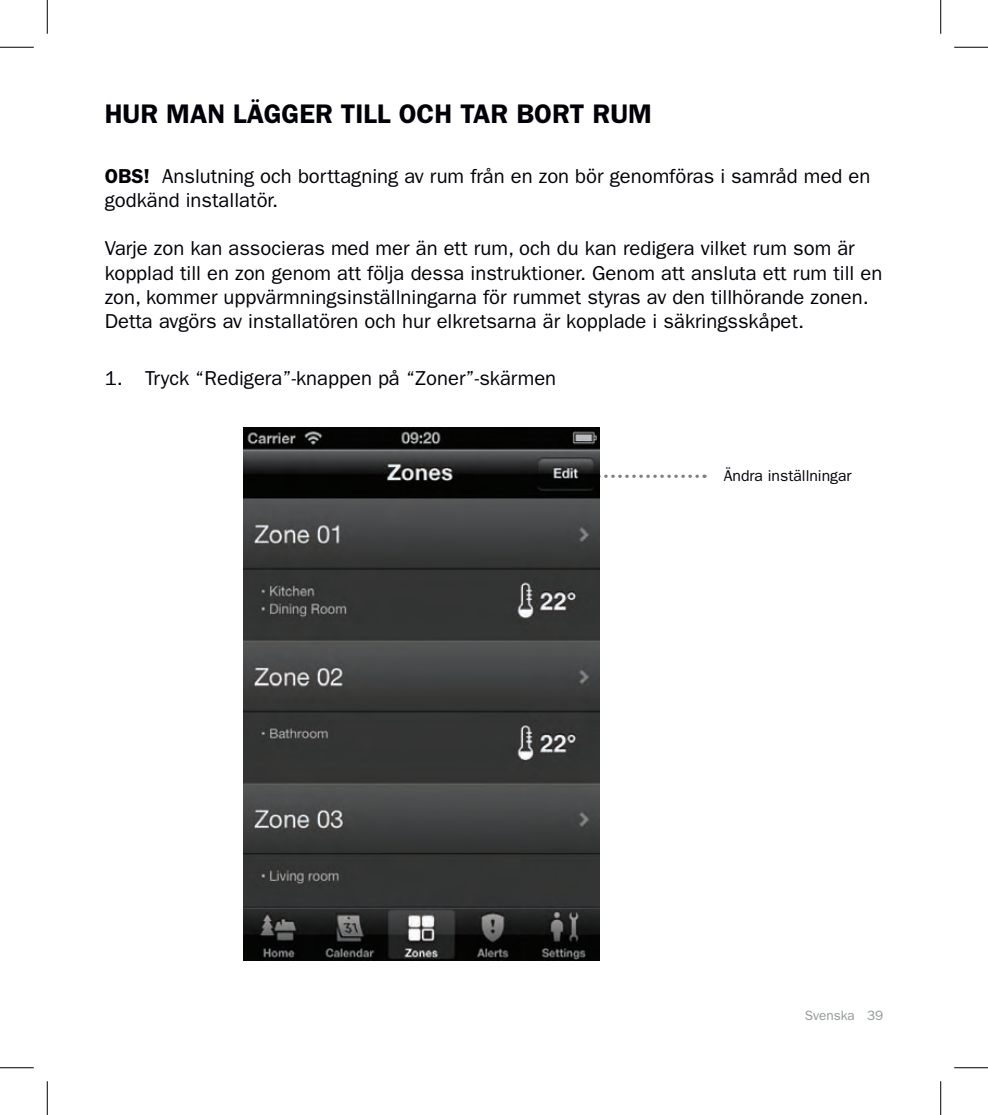
<style>
.page{position:relative;width:988px;height:1115px;background:#fff}
.page>*{position:absolute;margin:0;border:0;box-sizing:border-box;transform-origin:0 0}
.t1{font:600 27px "ITC Franklin Gothic Std";color:#000008}
.t2{font:20.25px/24.3px "ITC Franklin Gothic Std";color:#000008}
.t3{font:15.75px "ITC Franklin Gothic Std";color:#000008}
.t4{font:13.5px "ITC Franklin Gothic Std";color:#929799}
.s1{font-weight:600}
</style>
<div class="page">
<svg style="left:599px;top:475px;width:98px;height:3px"></svg>
<img style="left:243px;top:427px;width:356px;height:534px">
<hr style="left:0;top:47px;width:34px;height:1px;background:#000">
<hr style="left:954px;top:47px;width:33px;height:1px;background:#000">
<hr style="left:0;top:1067px;width:34px;height:1px;background:#000">
<hr style="left:954px;top:1067px;width:33px;height:1px;background:#000">
<hr style="left:47px;top:0;width:1px;height:34px;background:#000">
<hr style="left:47px;top:1081px;width:1px;height:34px;background:#000">
<hr style="left:940px;top:0;width:1px;height:34px;background:#000">
<hr style="left:940px;top:1081px;width:1px;height:34px;background:#000">
<h1 class="t1" style="left:105px;top:98px;width:549px">HUR MAN LÄGGER TILL OCH TAR BORT RUM</h1>
<p class="t2" style="left:105px;top:164px;width:767px"><span class="s1">OBS!</span> Anslutning och borttagning av rum från en zon bör genomföras i samråd med en godkänd installatör.</p>
<p class="t2" style="left:105px;top:237px;width:779px">Varje zon kan associeras med mer än ett rum, och du kan redigera vilket rum som är kopplad till en zon genom att följa dessa instruktioner. Genom att ansluta ett rum till en zon, kommer uppvärmningsinställningarna för rummet styras av den tillhörande zonen.<br>Detta avgörs av installatören och hur elkretsarna är kopplade i säkringsskåpet.</p>
<p class="t2" style="left:105px;top:366px;width:453px">1. Tryck “Redigera”-knappen på “Zoner”-skärmen</p>
<p class="t3" style="left:723px;top:466px;width:129px">Ändra inställningar</p>
<p class="t4" style="left:804px;top:1007px;width:80px">Svenska 39</p>
</div>
